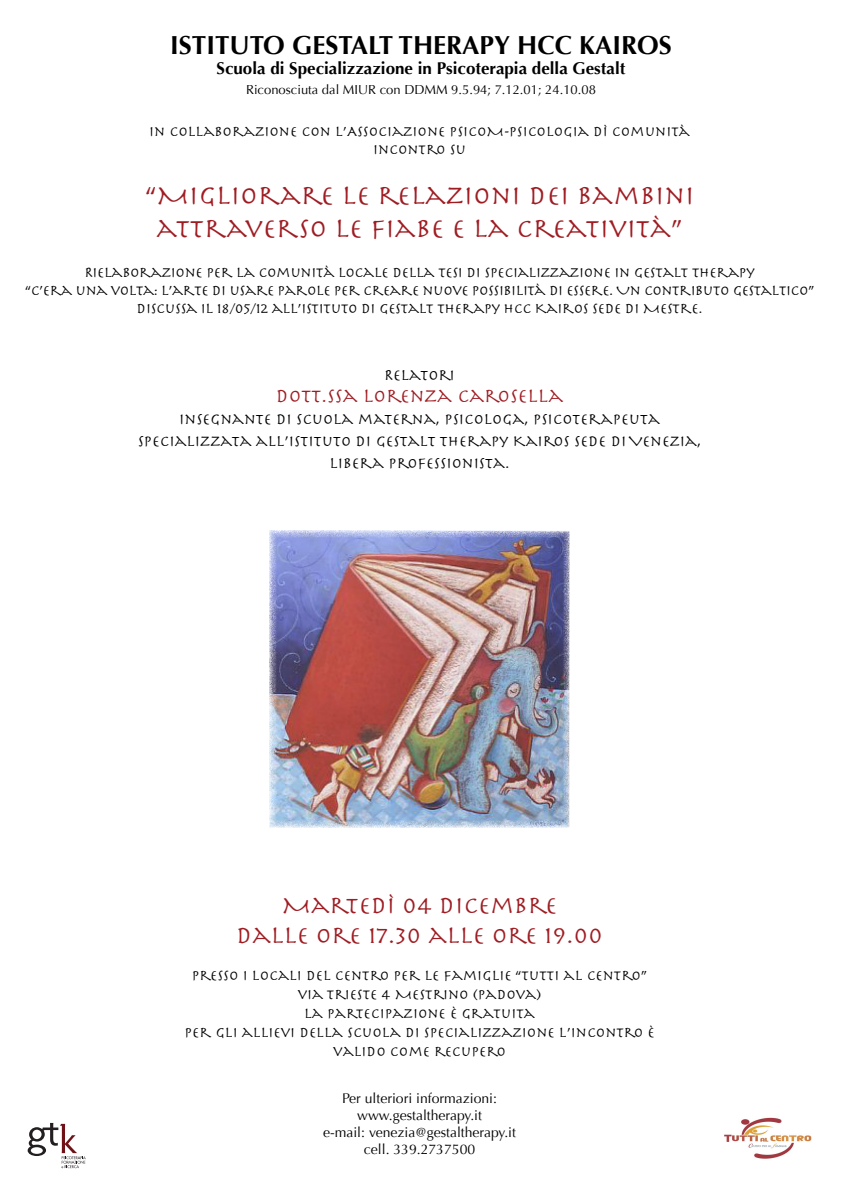
<style>
.page{position:relative;width:842px;height:1191px;background:#fff}
.page>*{position:absolute;margin:0;border:0;box-sizing:border-box;transform-origin:0 0}
.t1{font:28px "Herculanum";color:#9f1c22}
.t2{font:700 26px "Optima";color:#000}
.t3{font:25px "Herculanum";color:#9f1c22}
.t4{font:20px "Herculanum";color:#9f1c22}
.t5{font:700 17px "Optima";color:#000}
.t6{font:16px "Herculanum";color:#000}
.t7{font:15px/19px "Herculanum";color:#000;text-align:center}
.t8{font:15px "Herculanum";letter-spacing:-.02em;color:#000}
.t9{font:14px "Optima";color:#000}
.t10{font:13px "Optima";color:#000}
</style>
<div class="page">
<img style="left:270px;top:531px;width:300px;height:296px">
<svg style="left:28px;top:1123px;width:58px;height:45px"></svg>
<img style="left:724px;top:1117px;width:88px;height:42px">
<p class="t2" style="left:170px;top:30px;width:503px">ISTITUTO GESTALT THERAPY HCC KAIROS</p>
<p class="t5" style="left:217px;top:58px;width:410px">Scuola di Specializzazione in Psicoterapia della Gestalt</p>
<p class="t10" style="left:246px;top:82px;width:351px">Riconosciuta dal MIUR con DDMM 9.5.94; 7.12.01; 24.10.08</p>
<p class="t7" style="left:149px;top:121px;width:542px">IN COLLABORAZIONE CON L’ASSOCIAZIONE PSICOM-PSICOLOGIA DÌ COMUNITÀ</p>
<p class="t7" style="left:373px;top:139px;width:95px">INCONTRO SU</p>
<p class="t1" style="left:145px;top:177px;width:551px">“MIGLIORARE LE RELAZIONI DEI BAMBINI</p>
<p class="t1" style="left:156px;top:211px;width:528px">ATTRAVERSO LE FIABE E LA CREATIVITÀ”</p>
<p class="t8" style="left:84px;top:263px;width:672px">RIELABORAZIONE PER LA COMUNITÀ LOCALE DELLA TESI DI SPECIALIZZAZIONE IN GESTALT THERAPY</p>
<p class="t8" style="left:25px;top:281px;width:791px">“C’ERA UNA VOLTA: L’ARTE DI USARE PAROLE PER CREARE NUOVE POSSIBILITÀ DI ESSERE. UN CONTRIBUTO GESTALTICO”</p>
<p class="t8" style="left:137px;top:299px;width:567px">DISCUSSA IL 18/05/12 ALL’ISTITUTO DI GESTALT THERAPY HCC KAIROS SEDE DI MESTRE.</p>
<p class="t6" style="left:384px;top:365px;width:72px">RELATORI</p>
<p class="t4" style="left:276px;top:383px;width:289px">DOTT.SSA LORENZA CAROSELLA</p>
<p class="t6" style="left:179px;top:409px;width:482px">INSEGNANTE DI SCUOLA MATERNA, PSICOLOGA, PSICOTERAPEUTA</p>
<p class="t6" style="left:138px;top:431px;width:565px">SPECIALIZZATA ALL’ISTITUTO DI GESTALT THERAPY KAIROS SEDE DI VENEZIA,</p>
<p class="t6" style="left:330px;top:453px;width:181px">LIBERA PROFESSIONISTA.</p>
<p class="t3" style="left:282px;top:889px;width:277px">MARTEDÌ 04 DICEMBRE</p>
<p class="t3" style="left:236px;top:919px;width:368px">DALLE ORE 17.30 ALLE ORE 19.00</p>
<p class="t7" style="left:192px;top:964px;width:457px">PRESSO I LOCALI DEL CENTRO PER LE FAMIGLIE “TUTTI AL CENTRO”</p>
<p class="t7" style="left:298px;top:983px;width:245px">VIA TRIESTE 4 MESTRINO (PADOVA)</p>
<p class="t7" style="left:304px;top:1002px;width:232px">LA PARTECIPAZIONE È GRATUITA</p>
<p class="t7" style="left:184px;top:1021px;width:472px">PER GLI ALLIEVI DELLA SCUOLA DI SPECIALIZZAZIONE L’INCONTRO È<br>VALIDO COME RECUPERO</p>
<p class="t9" style="left:342px;top:1090px;width:156px">Per ulteriori informazioni:</p>
<p class="t9" style="left:357px;top:1107px;width:126px">www.gestaltherapy.it</p>
<p class="t9" style="left:323px;top:1124px;width:194px">e-mail: venezia@gestaltherapy.it</p>
<p class="t9" style="left:364px;top:1140px;width:113px">cell. 339.2737500</p>
</div>
